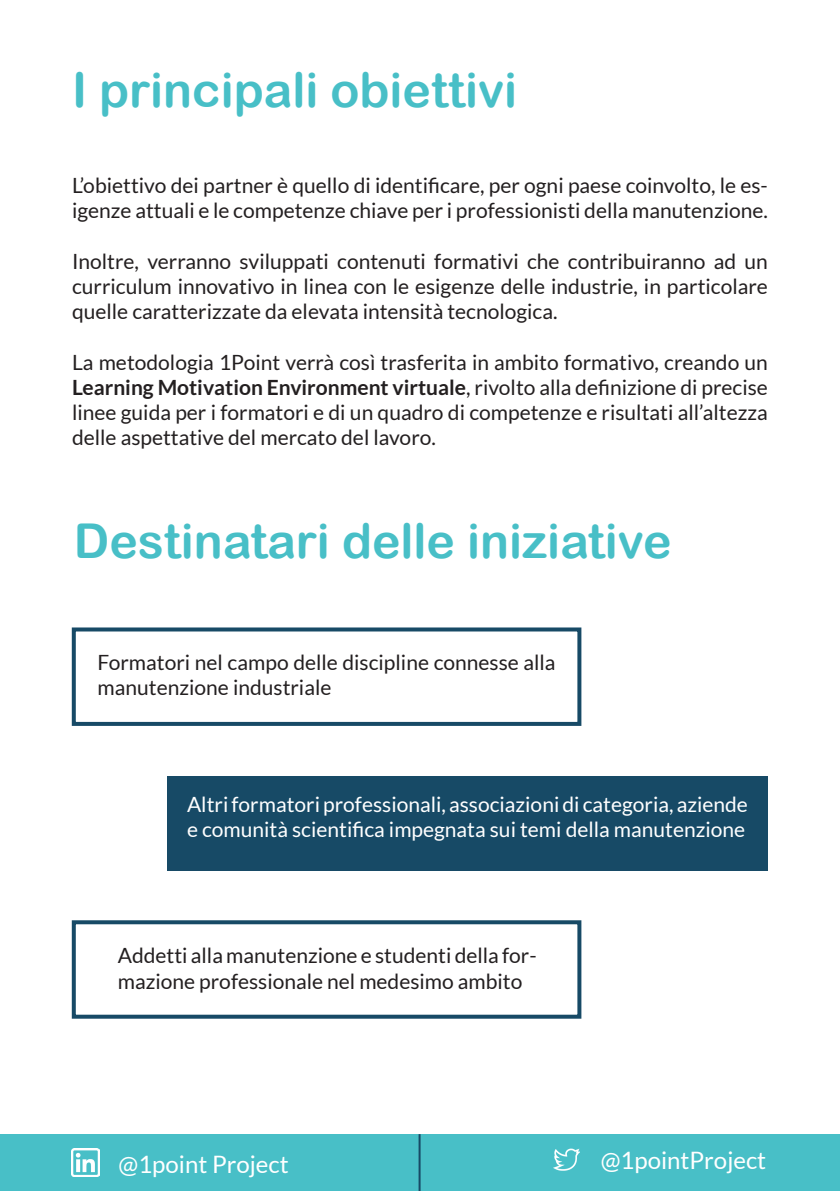
<style>
.page{position:relative;width:840px;height:1191px;background:#fff}
.page>*{position:absolute;margin:0;border:0;box-sizing:border-box;transform-origin:0 0}
.t1{font:48px "Arial Rounded MT Bold";color:#48bfc7}
.t2{font:24px "Lato";color:#fff}
.t3{font:21px/25.2px "Lato";color:#231f20}
.t4{font:21px/25.2px "Lato";color:#fff}
.s1{font-weight:700}
</style>
<div class="page">
<div style="left:0;top:1134px;width:839px;height:57px;background:#48bfc7"></div>
<hr style="left:418px;top:1134px;width:2px;height:57px;background:#174a66">
<img style="left:72px;top:1148px;width:27px;height:28px">
<img style="left:553px;top:1148px;width:26px;height:23px">
<div style="left:72px;top:627px;width:509px;height:99px;border:4px solid #174a66"></div>
<div style="left:72px;top:920px;width:509px;height:98px;border:4px solid #174a66"></div>
<div style="left:167px;top:776px;width:600px;height:94px;background:#174a66"></div>
<p class="t1" style="left:72px;top:62px;width:446px">I principali obiettivi</p>
<p class="t3" style="left:72px;top:173px;width:697px">L’obiettivo dei partner è quello di identificare, per ogni paese coinvolto, le es&shy;igenze attuali e le competenze chiave per i professionisti della manutenzione.</p>
<p class="t3" style="left:72px;top:248px;width:697px;text-align:justify">Inoltre, verranno sviluppati contenuti formativi che contribuiranno ad un curriculum innovativo in linea con le esigenze delle industrie, in particolare quelle caratterizzate da elevata intensità tecnologica.</p>
<p class="t3" style="left:72px;top:349px;width:697px;text-align:justify">La metodologia 1Point verrà così trasferita in ambito formativo, creando un <span class="s1">Learning Motivation Environment virtuale</span>, rivolto alla definizione di precise linee guida per i formatori e di un quadro di competenze e risultati all’altezza delle aspettative del mercato del lavoro.</p>
<p class="t1" style="left:74px;top:512px;width:599px">Destinatari delle iniziative</p>
<p class="t3" style="left:98px;top:649px;width:459px">Formatori nel campo delle discipline connesse alla manutenzione industriale</p>
<p class="t4" style="left:187px;top:791px;width:562px">Altri formatori professionali, associazioni di categoria, aziende e comunità scientifica impegnata sui temi della manutenzione</p>
<p class="t3" style="left:118px;top:943px;width:420px">Addetti alla manutenzione e studenti della for&shy;mazione professionale nel medesimo ambito</p>
<p class="t2" style="left:118px;top:1151px;width:171px">@1point Project</p>
<p class="t2" style="left:600px;top:1146px;width:167px">@1pointProject</p>
</div>
